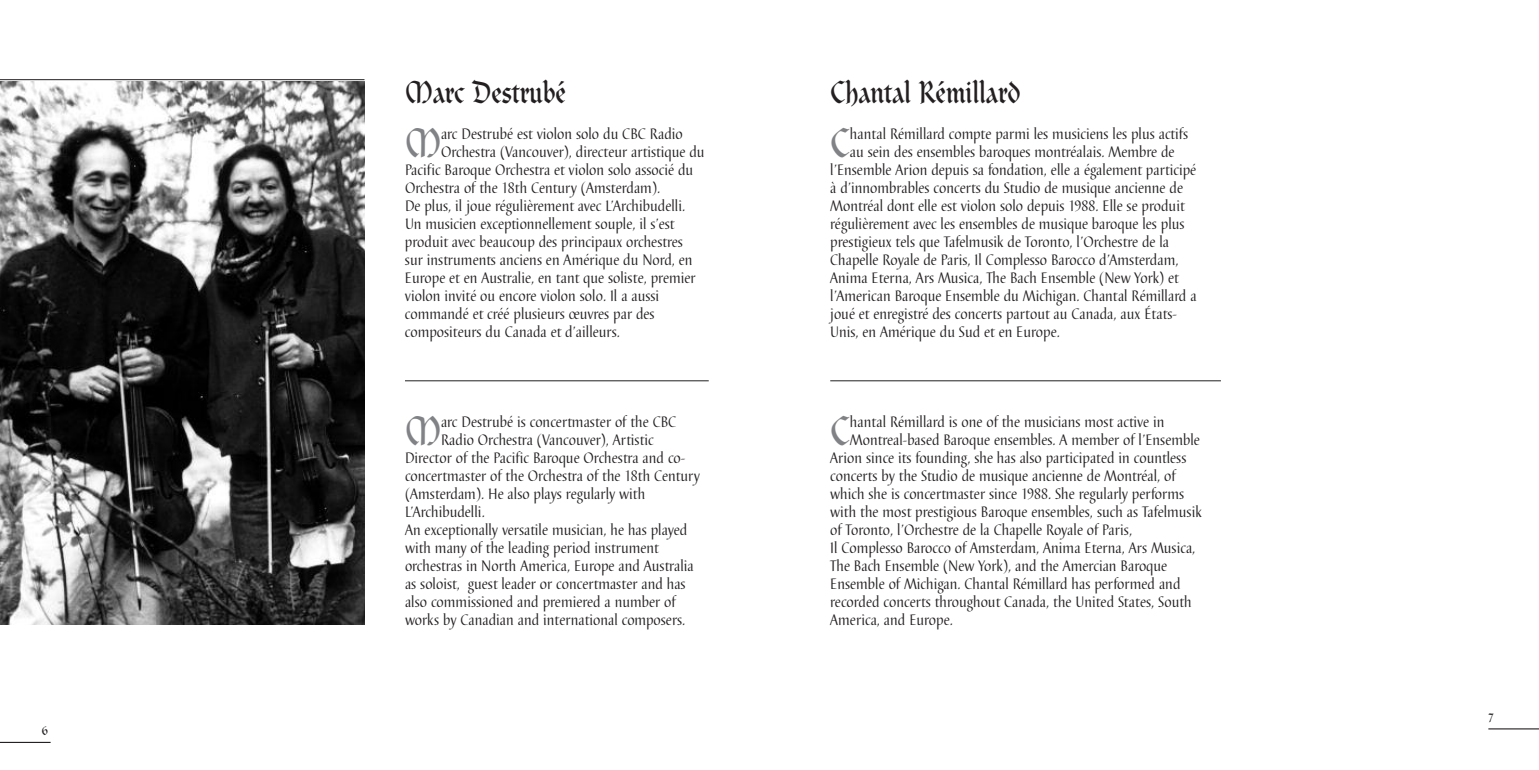
<style>
.page{position:relative;width:1539px;height:770px;background:#fff}
.page>*{position:absolute;margin:0;border:0;box-sizing:border-box;transform-origin:0 0}
.t1{font:40.95px "Clairvaux";color:#808285;scale:.9 1}
.t2{font:31.5px "Clairvaux";color:#231f20;scale:.9 1}
.t3{font:15.75px "Barbedor T";color:#231f20;scale:.9 1}
.t4{font:13.5px "Clairvaux";color:#231f20}
</style>
<div class="page">
<hr style="left:0;top:741px;width:51px;height:1px;background:#231f20">
<img style="left:0;top:81px;width:364px;height:543px">
<hr style="left:405px;top:380px;width:304px;height:1px;background:#231f20">
<hr style="left:0;top:79px;width:364px;height:1px;background:#231f20">
<hr style="left:1488px;top:728px;width:51px;height:1px;background:#231f20">
<hr style="left:830px;top:380px;width:391px;height:1px;background:#231f20">
<p class="t4" style="left:42px;top:725px;width:8px">6</p>
<h2 class="t2" style="left:405px;top:80px;width:180px">Marc Destrubé</h2>
<h1 class="t1" style="left:405px;top:127px;width:42px">M</h1>
<p class="t3" style="left:441px;top:124px;width:270px">arc Destrubé est violon solo du CBC Radio</p>
<p class="t3" style="left:441px;top:142px;width:294px">Orchestra (Vancouver), directeur artistique du</p>
<p class="t3" style="left:405px;top:160px;width:322px">Pacific Baroque Orchestra et violon solo associé du</p>
<p class="t3" style="left:405px;top:178px;width:285px">Orchestra of the 18th Century (Amsterdam).</p>
<p class="t3" style="left:405px;top:196px;width:313px">De plus, il joue régulièrement avec L’Archibudelli.</p>
<p class="t3" style="left:405px;top:214px;width:301px">Un musicien exceptionnellement souple, il s’est</p>
<p class="t3" style="left:405px;top:232px;width:310px">produit avec beaucoup des principaux orchestres</p>
<p class="t3" style="left:405px;top:250px;width:321px">sur instruments anciens en Amérique du Nord, en</p>
<p class="t3" style="left:405px;top:268px;width:324px">Europe et en Australie, en tant que soliste, premier</p>
<p class="t3" style="left:405px;top:286px;width:284px">violon invité ou encore violon solo. Il a aussi</p>
<p class="t3" style="left:405px;top:304px;width:279px">commandé et créé plusieurs œuvres par des</p>
<p class="t3" style="left:405px;top:322px;width:240px">compositeurs du Canada et d’ailleurs.</p>
<h1 class="t1" style="left:405px;top:415px;width:42px">M</h1>
<p class="t3" style="left:441px;top:412px;width:263px">arc Destrubé is concertmaster of the CBC</p>
<p class="t3" style="left:441px;top:430px;width:238px">Radio Orchestra (Vancouver), Artistic</p>
<p class="t3" style="left:405px;top:448px;width:313px">Director of the Pacific Baroque Orchestra and co-</p>
<p class="t3" style="left:405px;top:466px;width:329px">concertmaster of the Orchestra of the 18th Century</p>
<p class="t3" style="left:405px;top:484px;width:269px">(Amsterdam). He also plays regularly with</p>
<p class="t3" style="left:405px;top:502px;width:90px">L’Archibudelli.</p>
<p class="t3" style="left:405px;top:520px;width:315px">An exceptionally versatile musician, he has played</p>
<p class="t3" style="left:405px;top:538px;width:283px">with many of the leading period instrument</p>
<p class="t3" style="left:405px;top:556px;width:322px">orchestras in North America, Europe and Australia</p>
<p class="t3" style="left:405px;top:574px;width:313px">as soloist, guest leader or concertmaster and has</p>
<p class="t3" style="left:405px;top:592px;width:302px">also commissioned and premiered a number of</p>
<p class="t3" style="left:405px;top:610px;width:313px">works by Canadian and international composers.</p>
<h2 class="t2" style="left:830px;top:80px;width:213px">Chantal Rémillard</h2>
<h1 class="t1" style="left:830px;top:127px;width:24px">C</h1>
<p class="t3" style="left:850px;top:124px;width:377px">hantal Rémillard compte parmi les musiciens les plus actifs</p>
<p class="t3" style="left:850px;top:142px;width:362px">au sein des ensembles baroques montréalais. Membre de</p>
<p class="t3" style="left:830px;top:160px;width:408px">l’Ensemble Arion depuis sa fondation, elle a également participé</p>
<p class="t3" style="left:830px;top:178px;width:394px">à d’innombrables concerts du Studio de musique ancienne de</p>
<p class="t3" style="left:830px;top:196px;width:395px">Montréal dont elle est violon solo depuis 1988. Elle se produit</p>
<p class="t3" style="left:830px;top:214px;width:395px">régulièrement avec les ensembles de musique baroque les plus</p>
<p class="t3" style="left:830px;top:232px;width:378px">prestigieux tels que Tafelmusik de Toronto, l’Orchestre de la</p>
<p class="t3" style="left:830px;top:250px;width:388px">Chapelle Royale de Paris, Il Complesso Barocco d’Amsterdam,</p>
<p class="t3" style="left:830px;top:268px;width:389px">Anima Eterna, Ars Musica, The Bach Ensemble (New York) et</p>
<p class="t3" style="left:830px;top:286px;width:409px">l’American Baroque Ensemble du Michigan. Chantal Rémillard a</p>
<p class="t3" style="left:830px;top:304px;width:387px">joué et enregistré des concerts partout au Canada, aux États-</p>
<p class="t3" style="left:830px;top:322px;width:257px">Unis, en Amérique du Sud et en Europe.</p>
<h1 class="t1" style="left:830px;top:415px;width:24px">C</h1>
<p class="t3" style="left:850px;top:412px;width:351px">hantal Rémillard is one of the musicians most active in</p>
<p class="t3" style="left:850px;top:430px;width:390px">Montreal-based Baroque ensembles. A member of l’Ensemble</p>
<p class="t3" style="left:830px;top:448px;width:397px">Arion since its founding, she has also participated in countless</p>
<p class="t3" style="left:830px;top:466px;width:385px">concerts by the Studio de musique ancienne de Montréal, of</p>
<p class="t3" style="left:830px;top:484px;width:395px">which she is concertmaster since 1988. She regularly performs</p>
<p class="t3" style="left:830px;top:502px;width:414px">with the most prestigious Baroque ensembles, such as Tafelmusik</p>
<p class="t3" style="left:830px;top:520px;width:337px">of Toronto, l’Orchestre de la Chapelle Royale of Paris,</p>
<p class="t3" style="left:830px;top:538px;width:407px">Il Complesso Barocco of Amsterdam, Anima Eterna, Ars Musica,</p>
<p class="t3" style="left:830px;top:556px;width:376px">The Bach Ensemble (New York), and the Amercian Baroque</p>
<p class="t3" style="left:830px;top:574px;width:391px">Ensemble of Michigan. Chantal Rémillard has performed and</p>
<p class="t3" style="left:830px;top:592px;width:403px">recorded concerts throughout Canada, the United States, South</p>
<p class="t3" style="left:830px;top:610px;width:138px">America, and Europe.</p>
<p class="t4" style="left:1488px;top:712px;width:6px">7</p>
</div>
